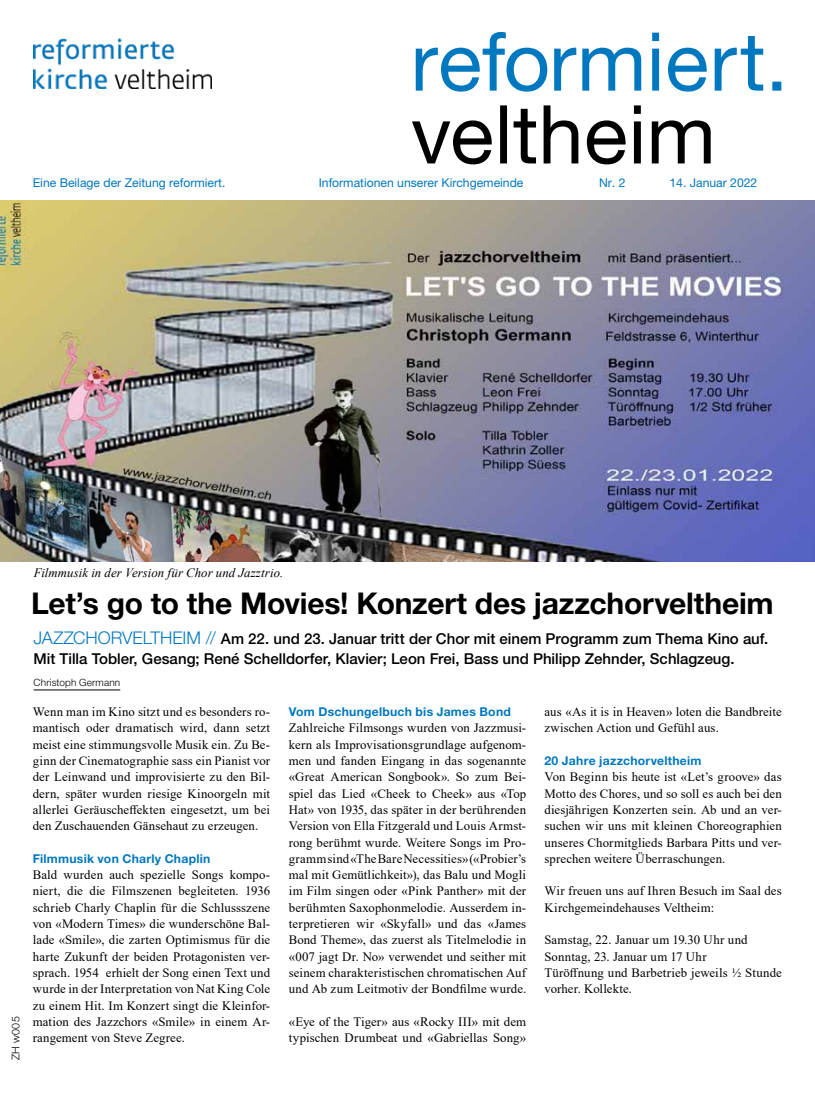
<style>
.page{position:relative;width:815px;height:1106px;background:#fff}
.page>*{position:absolute;margin:0;border:0;box-sizing:border-box;transform-origin:0 0}
.t1{font:700 30px "Helvetica Neue LT Pro";letter-spacing:-.01em;color:#000}
.t2{font:500 15px/20px "Helvetica Neue LT Pro";color:#000}
.t3{font:12.75px/16.2px "Times New Roman";letter-spacing:.01em;color:#000;text-align:justify}
.t4{font:italic 12.75px "Times New Roman";letter-spacing:.005em;color:#000}
.t5{font:12.25px "Helvetica Neue LT Pro";color:#0078bf}
.t6{font:700 12.25px "Helvetica Neue LT Pro";letter-spacing:.02em;color:#0078bf}
.t7{font:300 10.62px "Helvetica Neue LT Pro";letter-spacing:.03em;color:#000}
.t8{font:300 10px "Helvetica Neue LT Pro";letter-spacing:.015em;color:#000}
.s1{font-weight:300;font-size:17.5px;color:#0078bf}
</style>
<div class="page">
<svg style="left:412px;top:105px;width:299px;height:59px"></svg>
<svg style="left:416px;top:32px;width:365px;height:60px"></svg>
<img style="left:34px;top:39px;width:177px;height:49px">
<img style="left:0;top:200px;width:815px;height:361px">
<hr style="left:34px;top:689px;width:86px;height:1px;background:#000">
<p class="t5" style="left:33px;top:175px;width:194px">Eine Beilage der Zeitung reformiert.</p>
<p class="t5" style="left:319px;top:175px;width:206px">Informationen unserer Kirchgemeinde</p>
<p class="t5" style="left:599px;top:175px;width:28px">Nr. 2</p>
<p class="t5" style="left:669px;top:175px;width:89px">14. Januar 2022</p>
<p class="t7" style="left:9px;top:1060px;width:45px;rotate:-90deg">ZH w005</p>
<p class="t4" style="left:34px;top:564px;width:251px">Filmmusik in der Version für Chor und Jazztrio.</p>
<h1 class="t1" style="left:31px;top:584px;width:744px">Let’s go to the Movies! Konzert des jazzchorveltheim</h1>
<p class="t2" style="left:34px;top:628px;width:736px"><span class="s1">JAZZCHORVELTHEIM //</span> Am 22. und 23. Januar tritt der Chor mit einem Programm zum Thema Kino auf.<br>Mit Tilla Tobler, Gesang; René Schelldorfer, Klavier; Leon Frei, Bass und Philipp Zehnder, Schlagzeug.</p>
<p class="t8" style="left:34px;top:676px;width:88px">Christoph Germann</p>
<p class="t3" style="left:33px;top:703px;width:239px">Wenn man im Kino sitzt und es besonders ro&shy;mantisch oder dramatisch wird, dann setzt meist eine stimmungsvolle Musik ein. Zu Be&shy;ginn der Cinematographie sass ein Pianist vor der Leinwand und improvisierte zu den Bil&shy;dern, später wurden riesige Kinoorgeln mit allerlei Geräuscheffekten eingesetzt, um bei den Zuschauenden Gänsehaut zu erzeugen.</p>
<p class="t6" style="left:33px;top:850px;width:179px">Filmmusik von Charly Chaplin</p>
<p class="t3" style="left:33px;top:866px;width:239px">Bald wurden auch spezielle Songs kompo&shy;niert, die die Filmszenen begleiteten. 1936 schrieb Charly Chaplin für die Schlussszene von «Modern Times» die wunderschöne Bal&shy;lade «Smile», die zarten Optimismus für die harte Zukunft der beiden Protagonisten ver&shy;sprach. 1954 erhielt der Song einen Text und wurde in der Interpretation von Nat King Cole zu einem Hit. Im Konzert singt die Kleinfor&shy;mation des Jazzchors «Smile» in einem Ar&shy;rangement von Steve Zegree.</p>
<p class="t6" style="left:289px;top:704px;width:224px">Vom Dschungelbuch bis James Bond</p>
<p class="t3" style="left:289px;top:719px;width:239px">Zahlreiche Filmsongs wurden von Jazzmusi&shy;kern als Improvisationsgrundlage aufgenom&shy;men und fanden Eingang in das sogenannte «Great American Songbook». So zum Bei&shy;spiel das Lied «Cheek to Cheek» aus «Top Hat» von 1935, das später in der berührenden Version von Ella Fitzgerald und Louis Armst&shy;rong berühmt wurde. Weitere Songs im Pro&shy;gramm sind «The Bare Necessities» («Probier’s mal mit Gemütlichkeit»), das Balu und Mogli im Film singen oder «Pink Panther» mit der berühmten Saxophonmelodie. Ausserdem in&shy;terpretieren wir «Skyfall» und das «James Bond Theme», das zuerst als Titelmelodie in «007 jagt Dr. No» verwendet und seither mit seinem charakteristischen chromatischen Auf und Ab zum Leitmotiv der Bondfilme wurde.</p>
<p class="t3" style="left:289px;top:1013px;width:239px">«Eye of the Tiger» aus «Rocky III» mit dem typischen Drumbeat und «Gabriellas Song»</p>
<p class="t3" style="left:544px;top:703px;width:239px">aus «As it is in Heaven» loten die Bandbreite zwischen Action und Gefühl aus.</p>
<p class="t6" style="left:544px;top:753px;width:159px">20 Jahre jazzchorveltheim</p>
<p class="t3" style="left:544px;top:768px;width:239px">Von Beginn bis heute ist «Let’s groove» das Motto des Chores, und so soll es auch bei den diesjährigen Konzerten sein. Ab und an ver&shy;suchen wir uns mit kleinen Choreographien unseres Chormitglieds Barbara Pitts und ver&shy;sprechen weitere Überraschungen.</p>
<p class="t3" style="left:544px;top:882px;width:239px">Wir freuen uns auf Ihren Besuch im Saal des<br>Kirchgemeindehauses Veltheim:</p>
<p class="t3" style="left:544px;top:931px;width:239px;text-align:left">Samstag, 22. Januar um 19.30 Uhr und<br>Sonntag, 23. Januar um 17 Uhr<br>Türöffnung und Barbetrieb jeweils ½ Stunde vorher. Kollekte.</p>
</div>
